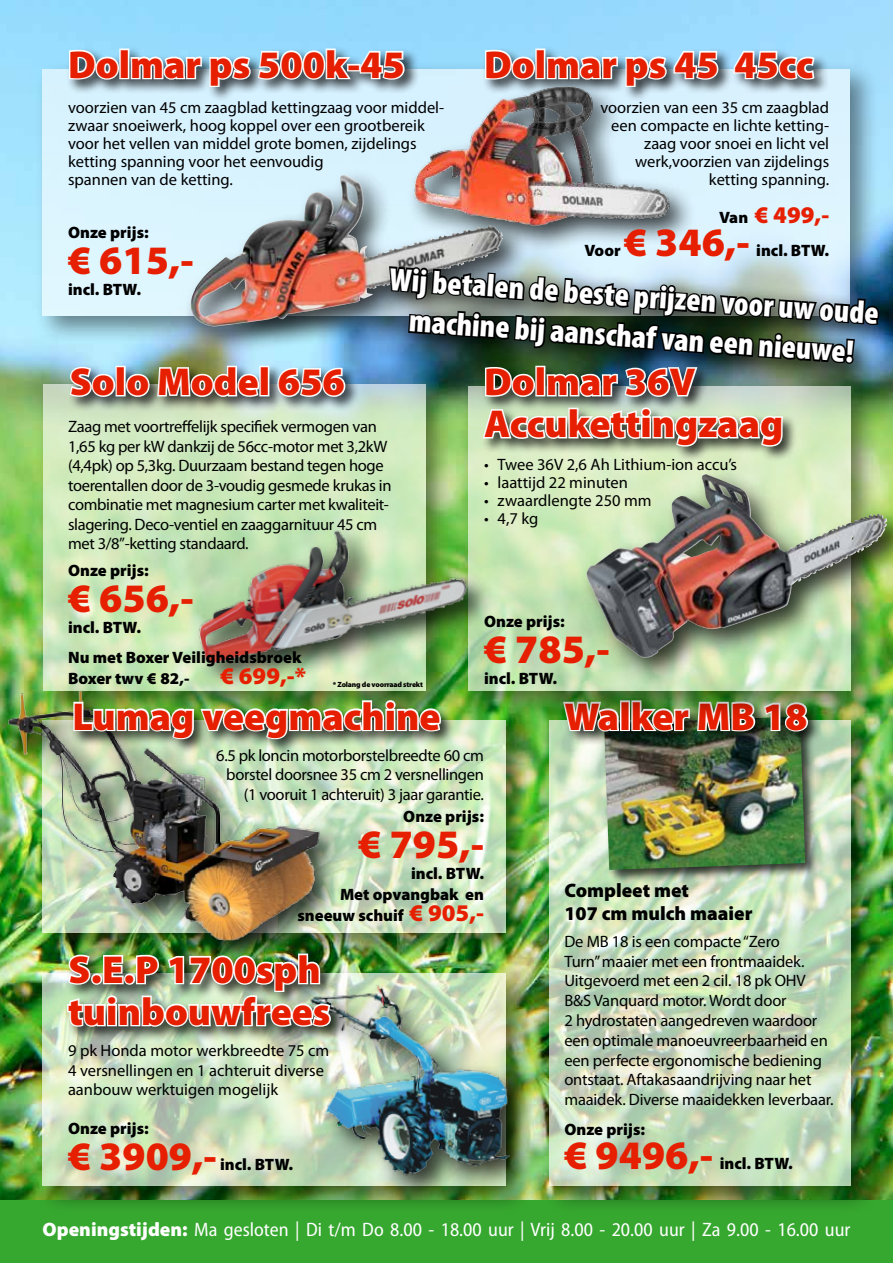
<style>
.page{position:relative;width:893px;height:1263px;background:#fff}
.page>*{position:absolute;margin:0;border:0;box-sizing:border-box;transform-origin:0 0}
.t1{font:900 40.5px "Myriad Pro";color:#e71f01}
.t2{font:900 39px/42px "Myriad Pro";color:#e71f01}
.t3{font:900 condensed 32.25px/40.3px "Myriad Pro";color:#fff;text-align:center}
.t4{font:900 24px "Myriad Pro";color:#e71f01}
.t5{font:semi-condensed 19.5px "Myriad Pro";color:#fff}
.t6{font:900 19.5px/23.4px "Myriad Pro";color:#000}
.t7{font:16.5px/19.5px "Myriad Pro";letter-spacing:-.01em;color:#000}
.t8{font:900 16.5px/30px "Myriad Pro";color:#000}
.t9{font:900 7.5px "Myriad Pro";letter-spacing:-.02em;color:#000}
.s1{font-size:16.5px;color:#000}
.s2{font-weight:900;font-stretch:normal}
</style>
<div class="page">
<img style="left:0;top:0;width:893px;height:1201px">
<div style="left:0;top:1201px;width:893px;height:62px;background:#36a82f"></div>
<div style="left:540px;top:712px;width:340px;height:503px;background:#000;opacity:.75"></div>
<svg style="left:549px;top:758px;width:301px;height:427px;background:#c8ddbf"></svg>
<div style="left:34px;top:712px;width:501px;height:250px;background:#000;opacity:.75"></div>
<svg style="left:348px;top:758px;width:158px;height:174px;background:#d0e6c4"></svg>
<div style="left:34px;top:965px;width:501px;height:250px;background:#000;opacity:.75"></div>
<svg style="left:43px;top:973px;width:244px;height:212px;background:#cce0bf"></svg>
<div style="left:34px;top:61px;width:846px;height:284px;background:#000;opacity:.75"></div>
<div style="left:43px;top:69px;width:807px;height:247px;background:#daf4fe"></div>
<div style="left:66px;top:46px;width:354px;height:56px;background:#000;opacity:.75"></div>
<svg style="left:67px;top:48px;width:53px;height:33px"></svg>
<div style="left:119px;top:48px;width:10px;height:31px;border:3px solid #fff"></div>
<svg style="left:129px;top:47px;width:277px;height:41px"></svg>
<img style="left:407px;top:47px;width:206px;height:57px">
<div style="left:297px;top:981px;width:240px;height:222px;background:#000;opacity:.75"></div>
<img style="left:287px;top:960px;width:238px;height:242px">
<div style="left:602px;top:715px;width:217px;height:169px;background:#000;opacity:.75"></div>
<img style="left:604px;top:758px;width:201px;height:112px">
<div style="left:482px;top:46px;width:347px;height:56px;background:#000;opacity:.75"></div>
<svg style="left:483px;top:48px;width:53px;height:33px"></svg>
<div style="left:535px;top:48px;width:10px;height:31px;border:3px solid #fff"></div>
<svg style="left:545px;top:49px;width:175px;height:39px"></svg>
<svg style="left:732px;top:49px;width:84px;height:32px"></svg>
<svg style="left:43px;top:385px;width:24px;height:263px;background:#d0e8bd"></svg>
<div style="left:378px;top:255px;width:515px;height:133px;background:#000;opacity:.75"></div>
<div style="left:579px;top:467px;width:314px;height:219px;background:#000;opacity:.75"></div>
<img style="left:0;top:648px;width:348px;height:307px">
<img style="left:67px;top:104px;width:814px;height:654px">
<div style="left:64px;top:951px;width:282px;height:91px;background:#000;opacity:.75"></div>
<img style="left:66px;top:952px;width:266px;height:77px">
<h2 class="t2" style="left:68px;top:44px;width:338px">Dolmar ps 500k-45</h2>
<p class="t7" style="left:68px;top:99px;width:377px;line-height:18px">voorzien van 45 cm zaagblad kettingzaag voor middel&shy;zwaar snoeiwerk, hoog koppel over een grootbereik voor het vellen van middel grote bomen, zijdelings ketting spanning voor het eenvoudig<br>spannen van de ketting.</p>
<p class="t8" style="left:68px;top:218px;width:82px">Onze prijs:</p>
<h1 class="t1" style="left:68px;top:237px;width:127px">€ 615,-</h1>
<p class="t8" style="left:68px;top:275px;width:74px">incl. BTW.</p>
<h2 class="t2" style="left:484px;top:44px;width:331px">Dolmar ps 45 45cc</h2>
<p class="t7" style="left:600px;top:99px;width:230px;line-height:18px;text-align:right">voorzien van een 35 cm zaagblad een compacte en lichte ketting&shy;zaag voor snoei en licht vel werk,voorzien van zijdelings ketting spanning.</p>
<h3 class="t4" style="left:719px;top:201px;width:112px"><span class="s1">Van</span> € 499,-</h3>
<p class="t8" style="left:584px;top:235px;width:38px">Voor</p>
<h1 class="t1" style="left:624px;top:219px;width:127px">€ 346,-</h1>
<p class="t8" style="left:756px;top:235px;width:74px">incl. BTW.</p>
<h3 class="t3" style="left:391px;top:259px;width:492px;rotate:4deg">Wij betalen de beste prijzen voor uw oude machine bij aanschaf van een nieuwe!</h3>
<h2 class="t2" style="left:70px;top:361px;width:277px">Solo Model 656</h2>
<p class="t7" style="left:68px;top:417px;width:325px">Zaag met voortreffelijk specifiek vermogen van 1,65 kg per kW dankzij de 56cc-motor met 3,2kW (4,4pk) op 5,3kg. Duurzaam bestand tegen hoge toerentallen door de 3-voudig gesmede krukas in combinatie met magnesium carter met kwaliteit&shy;slagering. Deco-ventiel en zaaggarnituur 45 cm met 3/8”-ketting standaard.</p>
<p class="t8" style="left:68px;top:556px;width:82px">Onze prijs:</p>
<h1 class="t1" style="left:68px;top:576px;width:127px">€ 656,-</h1>
<p class="t8" style="left:68px;top:613px;width:235px">incl. BTW.<br>Nu met Boxer Veiligheidsbroek</p>
<p class="t8" style="left:68px;top:664px;width:123px">Boxer twv € 82,-</p>
<h3 class="t4" style="left:220px;top:662px;width:87px">€ 699,-*</h3>
<p class="t9" style="left:333px;top:680px;width:92px">* Zolang de voorraad strekt</p>
<h2 class="t2" style="left:72px;top:696px;width:370px">Lumag veegmachine</h2>
<h2 class="t2" style="left:484px;top:361px;width:301px">Dolmar 36V<br>Accukettingzaag</h2>
<p class="t7" style="left:484px;top:455px;width:255px">• Twee 36V 2,6 Ah Lithium-ion accu’s</p>
<p class="t7" style="left:484px;top:473px;width:145px">• laattijd 22 minuten</p>
<p class="t7" style="left:484px;top:491px;width:169px">• zwaardlengte 250 mm</p>
<p class="t7" style="left:484px;top:509px;width:56px">• 4,7 kg</p>
<p class="t8" style="left:484px;top:606px;width:82px">Onze prijs:</p>
<h1 class="t1" style="left:484px;top:626px;width:127px">€ 785,-</h1>
<p class="t8" style="left:484px;top:663px;width:74px">incl. BTW.</p>
<h2 class="t2" style="left:564px;top:696px;width:245px">Walker MB 18</h2>
<p class="t7" style="left:216px;top:746px;width:269px;text-align:right">6.5 pk loncin motorborstelbreedte 60 cm borstel doorsnee 35 cm 2 versnellingen (1 vooruit 1 achteruit) 3 jaar garantie.</p>
<p class="t8" style="left:403px;top:801px;width:82px">Onze prijs:</p>
<h1 class="t1" style="left:358px;top:821px;width:127px">€ 795,-</h1>
<p class="t8" style="left:411px;top:858px;width:74px">incl. BTW.</p>
<p class="t8" style="left:340px;top:879px;width:145px">Met opvangbak en</p>
<p class="t8" style="left:297px;top:900px;width:108px">sneeuw schuif</p>
<h3 class="t4" style="left:410px;top:899px;width:76px">€ 905,-</h3>
<h2 class="t2" style="left:68px;top:949px;width:264px">S.e.p 1700sph tuinbouwfrees</h2>
<p class="t7" style="left:68px;top:1041px;width:263px">9 pk Honda motor werkbreedte 75 cm<br>4 versnellingen en 1 achteruit diverse aanbouw werktuigen mogelijk</p>
<p class="t8" style="left:68px;top:1114px;width:82px">Onze prijs:</p>
<h1 class="t1" style="left:68px;top:1133px;width:150px">€ 3909,-</h1>
<p class="t8" style="left:220px;top:1150px;width:74px">incl. BTW.</p>
<p class="t6" style="left:564px;top:879px;width:190px">Compleet met<br>107 cm mulch maaier</p>
<p class="t7" style="left:564px;top:932px;width:271px">De MB 18 is een compacte “Zero<br>Turn” maaier met een frontmaaidek.<br>Uitgevoerd met een 2 cil. 18 pk OHV B&amp;S Vanquard motor. Wordt door<br>2 hydrostaten aangedreven waardoor een optimale manoeuvreerbaarheid en een perfecte ergonomische bediening ontstaat. Aftakasaandrijving naar het maaidek. Diverse maaidekken leverbaar.</p>
<p class="t8" style="left:564px;top:1114px;width:82px">Onze prijs:</p>
<h1 class="t1" style="left:564px;top:1133px;width:150px">€ 9496,-</h1>
<p class="t8" style="left:720px;top:1149px;width:74px">incl. BTW.</p>
<p class="t5" style="left:43px;top:1219px;width:809px"><span class="s2">Openingstijden:</span> Ma gesloten | Di t/m Do 8.00 - 18.00 uur | Vrij 8.00 - 20.00 uur | Za 9.00 - 16.00 uur</p>
</div>
